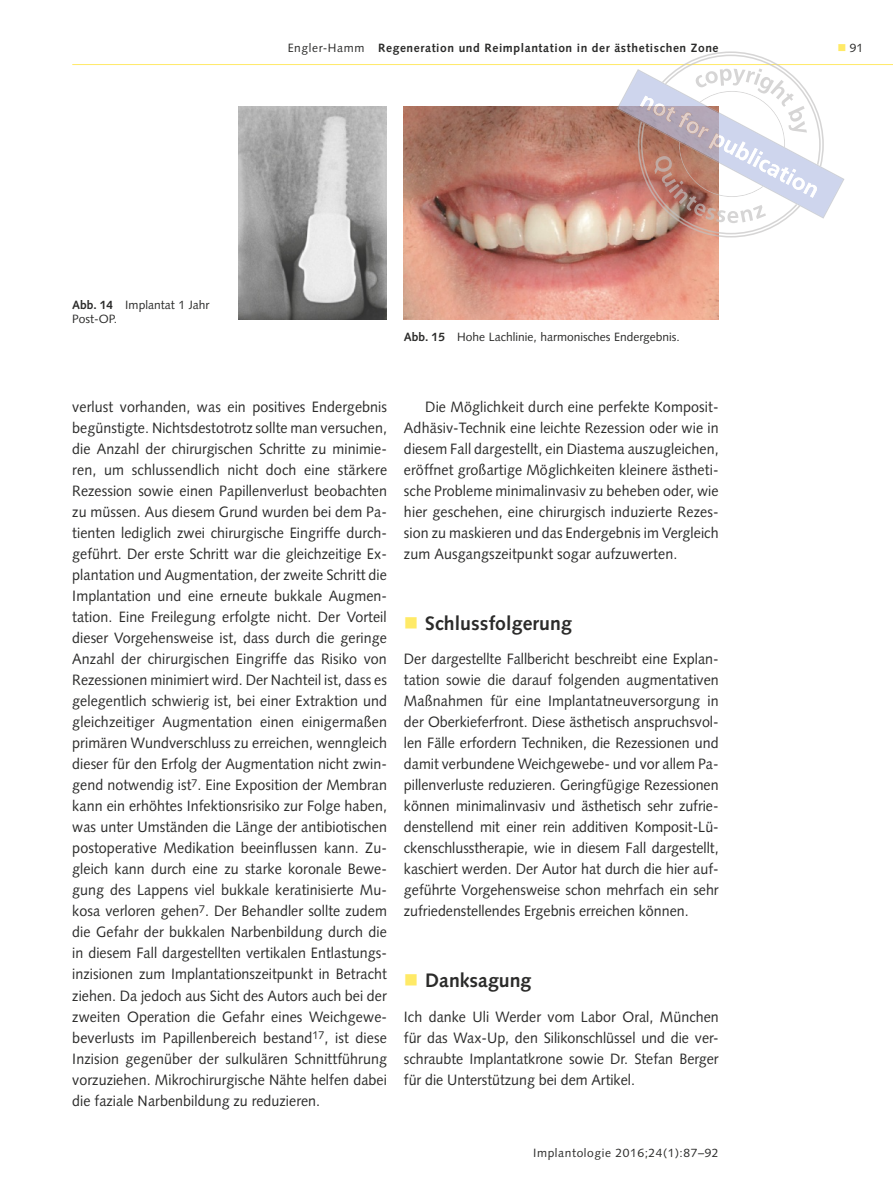
<style>
.page{position:relative;width:893px;height:1191px;background:#fff}
.page>*{position:absolute;margin:0;border:0;box-sizing:border-box;transform-origin:0 0}
.t1{font:700 19.5px "Syntax LT Std";letter-spacing:.005em;color:#2b2b2a}
.t2{font:15px/21px "Syntax LT Std";color:#2b2b2a;text-align:justify;scale:.95 1}
.t3{font:12px/14.4px "Syntax LT Std";color:#2b2b2a}
.t4{font:700 12px "Syntax LT Std";letter-spacing:.05em;color:#2b2b2a}
.t5{font:12px "Syntax LT Std";letter-spacing:.05em;color:#2b2b2a}
.s1{font-weight:400}
.s2{color:#ffea67}
.s3{font-weight:700}
</style>
<div class="page">
<hr style="left:72px;top:64px;width:821px;height:1px;background:#ffea67">
<img style="left:238px;top:106px;width:149px;height:213px">
<img style="left:404px;top:106px;width:315px;height:213px">
<svg style="left:617px;top:51px;width:227px;height:186px"></svg>
<p class="t4" style="left:288px;top:41px;width:432px"><span class="s1">Engler-Hamm</span> Regeneration und Reimplantation in der ästhetischen Zone</p>
<p class="t3" style="left:838px;top:40px;width:27px"><span class="s2">■</span> 91</p>
<p class="t3" style="left:72px;top:297px;width:139px"><span class="s3">Abb. 14</span> Implantat 1 Jahr<br>Post-OP.</p>
<p class="t3" style="left:404px;top:329px;width:277px"><span class="s3">Abb. 15</span> Hohe Lachlinie, harmonisches Endergebnis.</p>
<p class="t2" style="left:72px;top:396px;width:333px">verlust vorhanden, was ein positives Endergebnis begünstigte. Nichtsdestotrotz sollte man versuchen, die Anzahl der chirurgischen Schritte zu minimie&shy;ren, um schlussendlich nicht doch eine stärkere Rezession sowie einen Papillenverlust beobachten zu müssen. Aus diesem Grund wurden bei dem Pa&shy;tienten lediglich zwei chirurgische Eingriffe durch&shy;geführt. Der erste Schritt war die gleichzeitige Ex&shy;plantation und Augmentation, der zweite Schritt die Implantation und eine erneute bukkale Augmen&shy;tation. Eine Freilegung erfolgte nicht. Der Vorteil dieser Vorgehensweise ist, dass durch die geringe Anzahl der chirurgischen Eingriffe das Risiko von Rezessionen minimiert wird. Der Nachteil ist, dass es gelegentlich schwierig ist, bei einer Extraktion und gleichzeitiger Augmentation einen einigermaßen primären Wundverschluss zu erreichen, wenngleich dieser für den Erfolg der Augmentation nicht zwin&shy;gend notwendig ist<sup>7</sup>. Eine Exposition der Membran kann ein erhöhtes Infektionsrisiko zur Folge haben, was unter Umständen die Länge der antibiotischen postoperative Medikation beeinflussen kann. Zu&shy;gleich kann durch eine zu starke koronale Bewe&shy;gung des Lappens viel bukkale keratinisierte Mu&shy;kosa verloren gehen<sup>7</sup>. Der Behandler sollte zudem die Gefahr der bukkalen Narbenbildung durch die in diesem Fall dargestellten vertikalen Entlastungs&shy;inzisionen zum Implantationszeitpunkt in Betracht ziehen. Da jedoch aus Sicht des Autors auch bei der zweiten Operation die Gefahr eines Weichgewe&shy;beverlusts im Papillenbereich bestand<sup>17</sup>, ist diese Inzision gegenüber der sulkulären Schnittführung vorzuziehen. Mikrochirurgische Nähte helfen dabei die faziale Narbenbildung zu reduzieren.</p>
<p class="t2" style="left:404px;top:396px;width:333px;text-indent:21px">Die Möglichkeit durch eine perfekte Komposit-Adhäsiv-Technik eine leichte Rezession oder wie in diesem Fall dargestellt, ein Diastema auszugleichen, eröffnet großartige Möglichkeiten kleinere ästheti&shy;sche Probleme minimalinvasiv zu beheben oder, wie hier geschehen, eine chirurgisch induzierte Rezes&shy;sion zu maskieren und das Endergebnis im Vergleich zum Ausgangszeitpunkt sogar aufzuwerten.</p>
<h1 class="t1" style="left:425px;top:611px;width:148px">Schlussfolgerung</h1>
<p class="t2" style="left:404px;top:648px;width:333px">Der dargestellte Fallbericht beschreibt eine Explan&shy;tation sowie die darauf folgenden augmentativen Maßnahmen für eine Implantatneuversorgung in der Oberkieferfront. Diese ästhetisch anspruchsvol&shy;len Fälle erfordern Techniken, die Rezessionen und damit verbundene Weichgewebe- und vor allem Pa&shy;pillenverluste reduzieren. Geringfügige Rezessionen können minimalinvasiv und ästhetisch sehr zufrie&shy;denstellend mit einer rein additiven Komposit-Lü&shy;ckenschlusstherapie, wie in diesem Fall dargestellt, kaschiert werden. Der Autor hat durch die hier auf&shy;geführte Vorgehensweise schon mehrfach ein sehr zufriedenstellendes Ergebnis erreichen können.</p>
<h1 class="t1" style="left:425px;top:968px;width:108px">Danksagung</h1>
<p class="t2" style="left:404px;top:1005px;width:333px">Ich danke Uli Werder vom Labor Oral, München für das Wax-Up, den Silikonschlüssel und die ver&shy;schraubte Implantatkrone sowie Dr. Stefan Berger für die Unterstützung bei dem Artikel.</p>
<p class="t5" style="left:533px;top:1146px;width:187px">Implantologie 2016;24(1):87–92</p>
</div>
